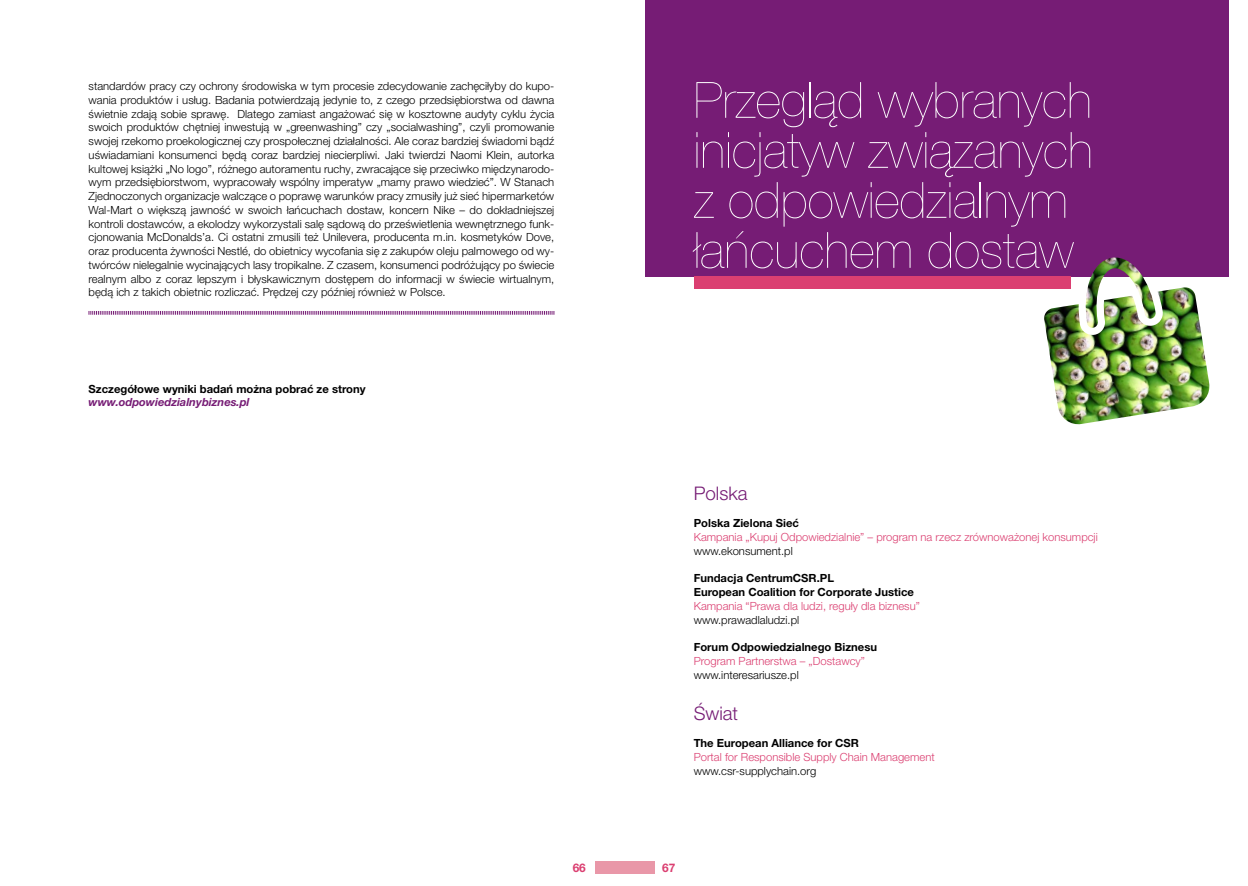
<style>
.page{position:relative;width:1248px;height:886px;background:#fff}
.page>*{position:absolute;margin:0;border:0;box-sizing:border-box;transform-origin:0 0}
.t1{font:200 50px/50px "Helvetica Neue LT Pro";color:#fff}
.t2{font:300 18.75px "Helvetica Neue LT Pro";color:#761c75}
.t3{font:700 11.88px "Helvetica Neue LT Pro";color:#db3f71}
.t4{font:300 11.25px/13.8px "Helvetica Neue LT Pro";color:#000;text-align:justify}
.t5{font:300 11.25px "Helvetica Neue LT Pro";color:#db3f71}
.t6{font:700 11.25px/13.8px "Helvetica Neue LT Pro";color:#000}
.t7{font:italic 700 11.25px "Helvetica Neue LT Pro";color:#761c75}
</style>
<div class="page">
<div style="left:595px;top:861px;width:60px;height:12px;background:#e997a8"></div>
<svg style="left:89px;top:311px;width:465px;height:4px;background:#ba8db9"></svg>
<div style="left:645px;top:0;width:583px;height:276px;background:#761c75"></div>
<div style="left:693px;top:276px;width:377px;height:13px;background:#db3f71"></div>
<img style="left:1044px;top:257px;width:166px;height:168px">
<p class="t4" style="left:89px;top:81px;width:467px">standardów pracy czy ochrony środowiska w tym procesie zdecydowanie zachęciłyby do kupo&shy;wania produktów i usług. Badania potwierdzają jedynie to, z czego przedsiębiorstwa od dawna świetnie zdają sobie sprawę. Dlatego zamiast angażować się w kosztowne audyty cyklu życia swoich produktów chętniej inwestują w „greenwashing” czy „socialwashing”, czyli promowanie swojej rzekomo proekologicznej czy prospołecznej działalności. Ale coraz bardziej świadomi bądź uświadamiani konsumenci będą coraz bardziej niecierpliwi. Jaki twierdzi Naomi Klein, autorka kultowej książki „No logo”, różnego autoramentu ruchy, zwracające się przeciwko międzynarodo&shy;wym przedsiębiorstwom, wypracowały wspólny imperatyw „mamy prawo wiedzieć”. W Stanach Zjednoczonych organizacje walczące o poprawę warunków pracy zmusiły już sieć hipermarketów Wal-Mart o większą jawność w swoich łańcuchach dostaw, koncern Nike – do dokładniejszej kontroli dostawców, a ekolodzy wykorzystali salę sądową do prześwietlenia wewnętrznego funk&shy;cjonowania McDonalds’a. Ci ostatni zmusili też Unilevera, producenta m.in. kosmetyków Dove, oraz producenta żywności Nestlé, do obietnicy wycofania się z zakupów oleju palmowego od wy&shy;twórców nielegalnie wycinających lasy tropikalne. Z czasem, konsumenci podróżujący po świecie realnym albo z coraz lepszym i błyskawicznym dostępem do informacji w świecie wirtualnym, będą ich z takich obietnic rozliczać. Prędzej czy później również w Polsce.</p>
<p class="t6" style="left:89px;top:383px;width:278px">Szczegółowe wyniki badań można pobrać ze strony</p>
<p class="t7" style="left:89px;top:398px;width:162px">www.odpowiedzialnybiznes.pl</p>
<h1 class="t1" style="left:693px;top:81px;width:401px">Przegląd wybranych inicjatyw związanych z odpowiedzialnym łańcuchem dostaw</h1>
<h2 class="t2" style="left:693px;top:486px;width:55px">Polska</h2>
<p class="t6" style="left:693px;top:518px;width:107px">Polska Zielona Sieć</p>
<p class="t5" style="left:693px;top:533px;width:405px">Kampania „Kupuj Odpowiedzialnie” – program na rzecz zrównoważonej konsumpcji</p>
<p class="t4" style="left:693px;top:545px;width:100px">www.ekonsument.pl</p>
<p class="t6" style="left:693px;top:573px;width:222px">Fundacja CentrumCSR.PL<br>European Coalition for Corporate Justice</p>
<p class="t5" style="left:693px;top:602px;width:228px">Kampania “Prawa dla ludzi, reguły dla biznesu”</p>
<p class="t4" style="left:693px;top:614px;width:107px">www.prawadlaludzi.pl</p>
<p class="t6" style="left:693px;top:641px;width:185px">Forum Odpowiedzialnego Biznesu</p>
<p class="t5" style="left:693px;top:657px;width:173px">Program Partnerstwa – „Dostawcy”</p>
<p class="t4" style="left:693px;top:669px;width:107px">www.interesariusze.pl</p>
<h2 class="t2" style="left:693px;top:706px;width:46px">Świat</h2>
<p class="t6" style="left:693px;top:738px;width:167px">The European Alliance for CSR</p>
<p class="t5" style="left:693px;top:753px;width:242px">Portal for Responsible Supply Chain Management</p>
<p class="t4" style="left:693px;top:765px;width:124px">www.csr-supplychain.org</p>
<p class="t3" style="left:572px;top:863px;width:15px">66</p>
<p class="t3" style="left:662px;top:863px;width:15px">67</p>
</div>
